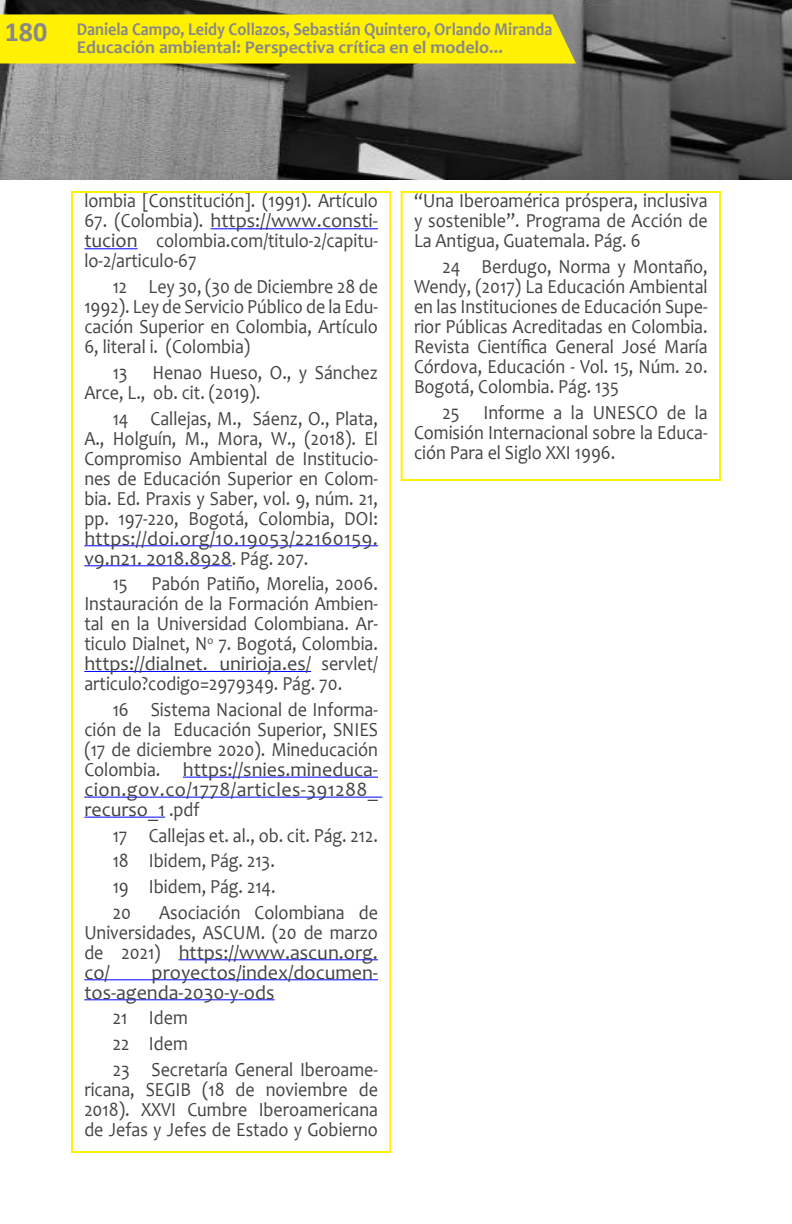
<style>
.page{position:relative;width:792px;height:1224px;background:#fff}
.page>*{position:absolute;margin:0;border:0;box-sizing:border-box;transform-origin:0 0}
.Bibliografia{font:20px/20px "Candara";color:#444;text-align:justify;scale:.9 1}
.Bibliografia-2{font:20px/20px "Candara";color:#444}
.t1{font:700 18px/18px "Candara";color:#888;scale:.9 1}
.s1{font-family:"Calibri";font-size:28px}
</style>
<div class="page">
<img style="left:0;top:0;width:792px;height:180px">
<svg style="left:0;top:13px;width:578px;height:52px;background:#f3e609"></svg>
<div style="left:401px;top:191px;width:320px;height:290px;border:2px solid #fff101"></div>
<hr style="left:211px;top:228px;width:167px;height:1px;background:#00f">
<hr style="left:84px;top:248px;width:54px;height:1px;background:#00f">
<hr style="left:84px;top:545px;width:294px;height:1px;background:#00f">
<hr style="left:84px;top:565px;width:148px;height:1px;background:#00f">
<hr style="left:84px;top:671px;width:227px;height:1px;background:#00f">
<hr style="left:183px;top:777px;width:195px;height:1px;background:#00f">
<hr style="left:84px;top:797px;width:298px;height:1px;background:#00f">
<hr style="left:84px;top:817px;width:81px;height:1px;background:#00f">
<hr style="left:179px;top:959px;width:199px;height:1px;background:#00f">
<hr style="left:84px;top:979px;width:294px;height:1px;background:#00f">
<hr style="left:84px;top:999px;width:191px;height:1px;background:#00f">
<div style="left:71px;top:191px;width:320px;height:962px;border:2px solid #fff101"></div>
<p class="t1" style="left:77px;top:20px;width:530px;text-indent:-72px"><span class="s1">180</span> Daniela Campo, Leidy Collazos, Sebastián Quintero, Orlando Miranda<br>Educación ambiental: Perspectiva crítica en el modelo...</p>
<p class="Bibliografia" style="left:84px;top:191px;width:328px">lombia [Constitución]. (1991). Artículo</p>
<p class="Bibliografia" style="left:84px;top:211px;width:328px">67. (Colombia). https://www.consti&shy;tucion colombia.com/titulo-2/capitu&shy;lo-2/articulo-67</p>
<p class="Bibliografia" style="left:84px;top:276px;width:328px;text-indent:28px">12 Ley 30, (30 de Diciembre 28 de 1992). Ley de Servicio Público de la Edu&shy;cación Superior en Colombia, Artículo 6, literal i. (Colombia)</p>
<p class="Bibliografia" style="left:84px;top:362px;width:328px;text-indent:28px">13 Henao Hueso, O., y Sánchez<br>Arce, L., ob. cit. (2019).</p>
<p class="Bibliografia" style="left:84px;top:408px;width:328px;text-indent:28px">14 Callejas, M., Sáenz, O., Plata, A., Holguín, M., Mora, W., (2018). El Compromiso Ambiental de Institucio&shy;nes de Educación Superior en Colom&shy;bia. Ed. Praxis y Saber, vol. 9, núm. 21, pp. 197-220, Bogotá, Colombia, DOI: https://doi.org/10.19053/22160159. v9.n21. 2018.8928. Pág. 207.</p>
<p class="Bibliografia" style="left:84px;top:573px;width:328px;text-indent:28px">15 Pabón Patiño, Morelia, 2006.<br>Instauración de la Formación Ambien&shy;tal en la Universidad Colombiana. Ar&shy;ticulo Dialnet, N<sup>o</sup> 7. Bogotá, Colombia. https://dialnet. unirioja.es/ servlet/ articulo?codigo=2979349. Pág. 70.</p>
<p class="Bibliografia" style="left:84px;top:699px;width:328px;text-indent:28px">16 Sistema Nacional de Informa&shy;ción de la Educación Superior, SNIES (17 de diciembre 2020). Mineducación Colombia. https://snies.mineduca&shy;cion.gov.co/1778/articles-391288_ recurso_1 .pdf</p>
<p class="Bibliografia" style="left:113px;top:825px;width:296px">17 Callejas et. al., ob. cit. Pág. 212.</p>
<p class="Bibliografia" style="left:113px;top:850px;width:182px">18 Ibidem, Pág. 213.</p>
<p class="Bibliografia" style="left:113px;top:876px;width:183px">19 Ibidem, Pág. 214.</p>
<p class="Bibliografia" style="left:113px;top:902px;width:22px">20</p>
<p class="Bibliografia" style="left:84px;top:902px;width:328px;text-indent:75px">Asociación Colombiana de Universidades, ASCUM. (20 de marzo de 2021) https://www.ascun.org. co/</p>
<p class="Bibliografia-2" style="left:84px;top:962px;width:295px;text-indent:67px">proyectos/index/documen&shy;tos-agenda-2030-y-ods</p>
<p class="Bibliografia" style="left:113px;top:1008px;width:85px">21 Idem</p>
<p class="Bibliografia" style="left:113px;top:1033px;width:85px">22 Idem</p>
<p class="Bibliografia" style="left:84px;top:1059px;width:328px;text-indent:28px">23 Secretaría General Iberoame&shy;ricana, SEGIB (18 de noviembre de 2018). XXVI Cumbre Iberoamericana de Jefas y Jefes de Estado y Gobierno</p>
<p class="Bibliografia" style="left:414px;top:191px;width:328px">“Una Iberoamérica próspera, inclusiva y sostenible”. Programa de Acción de La Antigua, Guatemala. Pág. 6</p>
<p class="Bibliografia" style="left:414px;top:256px;width:328px;text-indent:28px">24 Berdugo, Norma y Montaño, Wendy, (2017) La Educación Ambiental en las Instituciones de Educación Supe&shy;rior Públicas Acreditadas en Colombia.<br>Revista Científica General José María Córdova, Educación - Vol. 15, Núm. 20.<br>Bogotá, Colombia. Pág. 135</p>
<p class="Bibliografia" style="left:414px;top:402px;width:328px;text-indent:28px">25 Informe a la UNESCO de la Comisión Internacional sobre la Educa&shy;ción Para el Siglo XXI 1996.</p>
</div>
